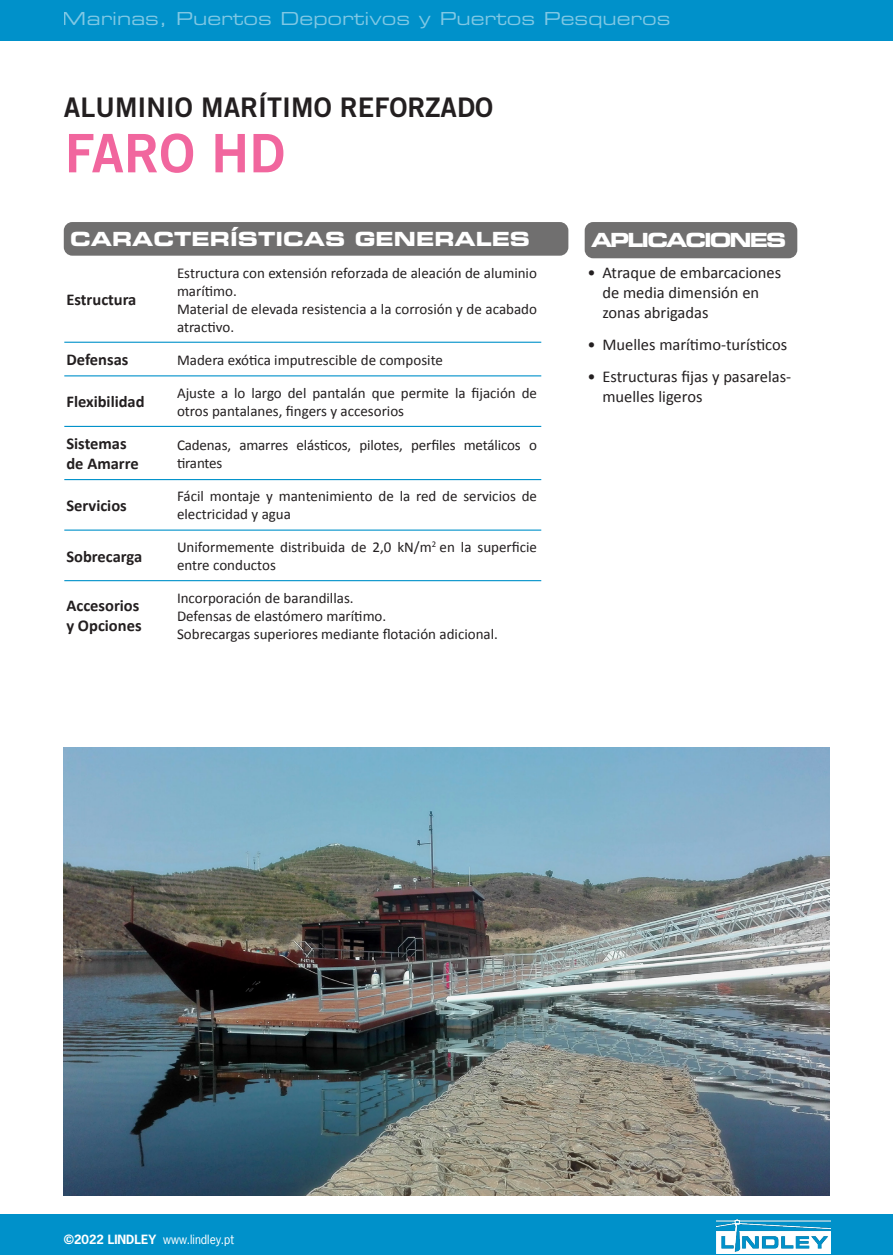
<style>
.page{position:relative;width:893px;height:1255px;background:#fff}
.page>*{position:absolute;margin:0;border:0;box-sizing:border-box;transform-origin:0 0}
.t1{font:53.1px "Trade Gothic LT Std Bd 2";color:#f1669e}
.t2{font:27px "Trade Gothic LT Std Bd 2";color:#231f20}
.t3{font:19.5px "Eurostile LT Std Bold Ex 2";color:#fff}
.t4{font:19.5px "Eurostile LT Std Bold Ex 2";letter-spacing:-.1em;color:#fff}
.t5{font:18px "Eurostile LT Std Ex 2";color:#fff}
.t6{font:16.5px/19.5px "Calibri";color:#231f20}
.TAULA_1_OK{font:700 16.5px/19.5px "Calibri";color:#231f20}
.t7{font:15px/18px "Calibri";color:#231f20}
.t8{font:12px "News Gothic Std";color:#fff}
.s1{font-weight:700}
</style>
<div class="page">
<div style="left:0;top:1214px;width:893px;height:40px;background:#0091ca"></div>
<div style="left:0;top:0;width:893px;height:40px;background:#0091ca"></div>
<div style="left:585px;top:222px;width:212px;height:36px;background:#706f6f;border-radius:9px"></div>
<div style="left:64px;top:222px;width:504px;height:34px;background:#706f6f;border-radius:9px"></div>
<hr style="left:64px;top:341px;width:113px;height:2px;background:#0091ca">
<hr style="left:177px;top:341px;width:364px;height:2px;background:#0091ca">
<hr style="left:64px;top:375px;width:113px;height:1px;background:#0091ca">
<hr style="left:177px;top:375px;width:364px;height:1px;background:#0091ca">
<hr style="left:64px;top:426px;width:113px;height:1px;background:#0091ca">
<hr style="left:177px;top:426px;width:364px;height:1px;background:#0091ca">
<hr style="left:64px;top:479px;width:113px;height:1px;background:#0091ca">
<hr style="left:177px;top:479px;width:364px;height:1px;background:#0091ca">
<hr style="left:64px;top:529px;width:113px;height:1px;background:#0091ca">
<hr style="left:177px;top:529px;width:364px;height:1px;background:#0091ca">
<hr style="left:64px;top:580px;width:113px;height:1px;background:#0091ca">
<hr style="left:177px;top:580px;width:364px;height:1px;background:#0091ca">
<img style="left:63px;top:747px;width:767px;height:448px">
<div style="left:717px;top:1218px;width:113px;height:36px;background:#fff"></div>
<img style="left:717px;top:1218px;width:113px;height:34px">
<p class="t5" style="left:63px;top:6px;width:609px">Marinas, Puertos Deportivos y Puertos Pesqueros</p>
<p class="t2" style="left:64px;top:91px;width:431px">ALUMINIO MARÍTIMO REFORZADO</p>
<p class="t1" style="left:65px;top:120px;width:221px">FARO HD</p>
<p class="t3" style="left:70px;top:225px;width:462px">CARACTERÍSTICAS GENERALES</p>
<p class="TAULA_1_OK" style="left:66px;top:290px;width:72px">Estructura</p>
<p class="t7" style="left:177px;top:263px;width:361px">Estructura con extensión reforzada de aleación de aluminio marítimo.</p>
<p class="t7" style="left:177px;top:299px;width:361px">Material de elevada resistencia a la corrosión y de acabado atractivo.</p>
<p class="TAULA_1_OK" style="left:66px;top:350px;width:63px">Defensas</p>
<p class="t7" style="left:177px;top:351px;width:268px">Madera exótica imputrescible de composite</p>
<p class="TAULA_1_OK" style="left:66px;top:392px;width:80px">Flexibilidad</p>
<p class="t7" style="left:177px;top:384px;width:361px">Ajuste a lo largo del pantalán que permite la fijación de otros pantalanes, fingers y accesorios</p>
<p class="TAULA_1_OK" style="left:66px;top:434px;width:62px">Sistemas</p>
<p class="TAULA_1_OK" style="left:66px;top:453px;width:74px">de Amarre</p>
<p class="t7" style="left:177px;top:435px;width:361px">Cadenas, amarres elásticos, pilotes, perfiles metálicos o tirantes</p>
<p class="TAULA_1_OK" style="left:66px;top:496px;width:62px">Servicios</p>
<p class="t7" style="left:177px;top:487px;width:361px">Fácil montaje y mantenimiento de la red de servicios de electricidad y agua</p>
<p class="TAULA_1_OK" style="left:66px;top:546px;width:77px">Sobrecarga</p>
<p class="t7" style="left:177px;top:538px;width:361px">Uniformemente distribuida de 2,0 kN/m<sup>2</sup> en la superficie entre conductos</p>
<p class="TAULA_1_OK" style="left:66px;top:596px;width:77px">Accesorios y Opciones</p>
<p class="t7" style="left:177px;top:588px;width:178px">Incorporación de barandillas.</p>
<p class="t7" style="left:177px;top:606px;width:211px">Defensas de elastómero marítimo.</p>
<p class="t7" style="left:177px;top:624px;width:322px">Sobrecargas superiores mediante flotación adicional.</p>
<p class="t4" style="left:591px;top:227px;width:197px">APLICACIONES</p>
<p class="t6" style="left:602px;top:263px;width:180px;text-indent:-15px">• Atraque de embarcaciones de media dimensión en zonas abrigadas</p>
<p class="t6" style="left:587px;top:334px;width:201px">• Muelles marítimo-turísticos</p>
<p class="t6" style="left:602px;top:367px;width:190px;text-indent:-15px">• Estructuras fijas y pasarelas&shy;muelles ligeros</p>
<p class="t8" style="left:64px;top:1231px;width:172px"><span class="s1">©2022 LINDLEY</span> www.lindley.pt</p>
</div>
